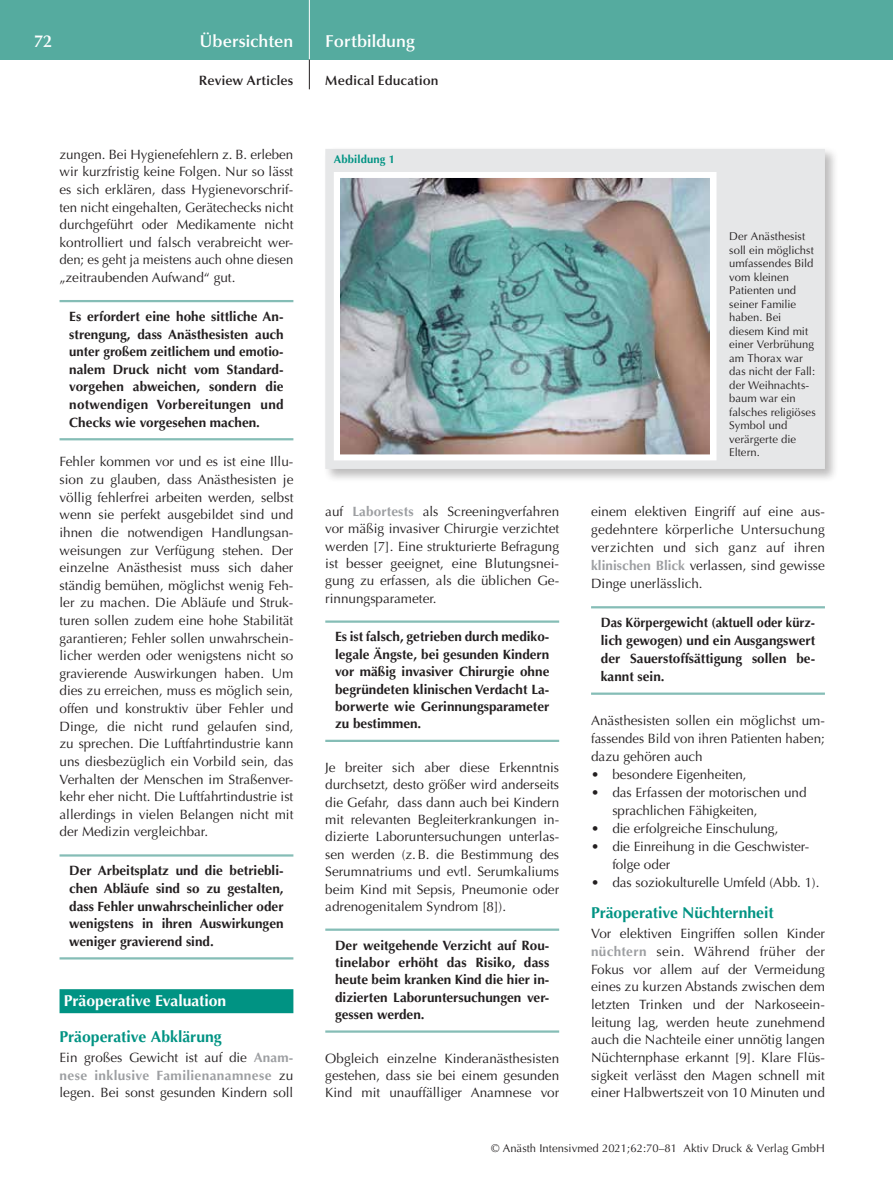
<style>
.page{position:relative;width:893px;height:1191px;background:#fff}
.page>*{position:absolute;margin:0;border:0;box-sizing:border-box;transform-origin:0 0}
.t1{font:600 17.25px "Optima";color:#fff}
.t2{font:700 15.75px "Optima";color:#009383}
.t3{font:700 15.75px "Optima";color:#fff}
.t4{font:13.5px/17.5px "Optima";color:#231f20;text-align:justify}
.t5{font:700 13.5px/17.5px "Optima";color:#231f20;text-align:justify}
.t6{font:700 13.5px/18px "Optima";color:#231f20;text-align:justify;scale:.95 1}
.t7{font:600 13.5px "Optima";letter-spacing:.01em;color:#231f20}
.t8{font:11.25px/13.5px "Optima";letter-spacing:.005em;color:#231f20}
.t9{font:700 11.25px "Optima";letter-spacing:.015em;color:#009383}
.s1{font-weight:700;color:#9d9fa2}
</style>
<div class="page">
<div style="left:0;top:0;width:893px;height:60px;background:#55ab9f"></div>
<hr style="left:309px;top:0;width:1px;height:60px;background:#fff">
<svg style="left:309px;top:60px;width:1px;height:29px"></svg>
<hr style="left:60px;top:300px;width:233px;height:2px;background:#85bdb6">
<hr style="left:60px;top:438px;width:233px;height:2px;background:#85bdb6">
<hr style="left:60px;top:854px;width:233px;height:2px;background:#85bdb6">
<hr style="left:60px;top:957px;width:233px;height:2px;background:#85bdb6">
<div style="left:60px;top:989px;width:233px;height:24px;background:#009383"></div>
<hr style="left:325px;top:620px;width:234px;height:3px;background:#85bdb6">
<hr style="left:325px;top:739px;width:234px;height:3px;background:#85bdb6">
<hr style="left:325px;top:928px;width:234px;height:2px;background:#85bdb6">
<hr style="left:325px;top:1030px;width:234px;height:2px;background:#85bdb6">
<hr style="left:591px;top:606px;width:234px;height:2px;background:#85bdb6">
<hr style="left:591px;top:692px;width:234px;height:3px;background:#85bdb6">
<div style="left:323px;top:147px;width:516px;height:336px;background:#231f20;opacity:.3"></div>
<div style="left:325px;top:149px;width:500px;height:320px;background:#e6e7e8"></div>
<img style="left:341px;top:179px;width:368px;height:274px">
<div style="left:334px;top:172px;width:382px;height:288px;border:6px solid #fff"></div>
<p class="t1" style="left:34px;top:31px;width:20px">72</p>
<p class="t1" style="left:200px;top:31px;width:95px">Übersichten</p>
<p class="t1" style="left:325px;top:31px;width:91px">Fortbildung</p>
<p class="t7" style="left:199px;top:73px;width:96px">Review Articles</p>
<p class="t7" style="left:325px;top:73px;width:115px">Medical Education</p>
<p class="t4" style="left:60px;top:146px;width:235px;text-align:left">zungen. Bei Hygienefehlern z. B. erleben wir kurzfristig keine Folgen. Nur so lässt es sich erklären, dass Hygienevorschrif&shy;ten nicht eingehalten, Gerätechecks nicht durchgeführt oder Medikamente nicht kontrolliert und falsch verabreicht wer-- den; es geht ja meistens auch ohne diesen „zeitraubenden Aufwand“ gut.</p>
<p class="t5" style="left:69px;top:308px;width:216px">Es erfordert eine hohe sittliche An&shy;strengung, dass Anästhesisten auch unter großem zeitlichem und emotio&shy;nalem Druck nicht vom Standard&shy;vorgehen abweichen, sondern die notwendigen Vorbereitungen und Checks wie vorgesehen machen.</p>
<p class="t4" style="left:60px;top:453px;width:235px">Fehler kommen vor und es ist eine Illu&shy;sion zu glauben, dass Anästhesisten je völlig fehlerfrei arbeiten werden, selbst wenn sie perfekt ausgebildet sind und ihnen die notwendigen Handlungsan&shy;weisungen zur Verfügung stehen. Der einzelne Anästhesist muss sich daher ständig bemühen, möglichst wenig Feh&shy;ler zu machen. Die Abläufe und Struk&shy;turen sollen zudem eine hohe Stabilität garantieren; Fehler sollen unwahrschein&shy;licher werden oder wenigstens nicht so gravierende Auswirkungen haben. Um dies zu erreichen, muss es möglich sein, offen und konstruktiv über Fehler und Dinge, die nicht rund gelaufen sind, zu sprechen. Die Luftfahrtindustrie kann uns diesbezüglich ein Vorbild sein, das Verhalten der Menschen im Straßenver&shy;kehr eher nicht. Die Luftfahrtindustrie ist allerdings in vielen Belangen nicht mit der Medizin vergleichbar.</p>
<p class="t5" style="left:69px;top:862px;width:216px">Der Arbeitsplatz und die betriebli&shy;chen Abläufe sind so zu gestalten, dass Fehler unwahrscheinlicher oder wenigstens in ihren Auswirkungen weniger gravierend sind.</p>
<p class="t3" style="left:64px;top:992px;width:164px">Präoperative Evaluation</p>
<p class="t2" style="left:60px;top:1027px;width:164px">Präoperative Abklärung</p>
<p class="t4" style="left:60px;top:1049px;width:235px">Ein großes Gewicht ist auf die <span class="s1">Anam&shy;nese inklusive Familienanamnese</span> zu legen. Bei sonst gesunden Kindern soll</p>
<p class="t9" style="left:334px;top:153px;width:63px">Abbildung 1</p>
<p class="t4" style="left:325px;top:503px;width:235px">auf <span class="s1">Labortests</span> als Screeningverfahren vor mäßig invasiver Chirurgie verzichtet werden [7]. Eine strukturierte Befragung ist besser geeignet, eine Blutungsnei&shy;gung zu erfassen, als die üblichen Ge&shy;rinnungsparameter.</p>
<p class="t5" style="left:335px;top:628px;width:216px">Es ist falsch, getrieben durch mediko&shy;legale Ängste, bei gesunden Kindern vor mäßig invasiver Chirurgie ohne begründeten klinischen Verdacht La&shy;borwerte wie Gerinnungsparameter zu bestimmen.</p>
<p class="t4" style="left:325px;top:759px;width:235px;text-align:left">Je breiter sich aber diese Erkenntnis durchsetzt, desto größer wird anderseits die Gefahr, dass dann auch bei Kindern mit relevanten Begleiterkrankungen in-- dizierte Laboruntersuchungen unterlas&shy;sen werden (z.B. die Bestimmung des Serumnatriums und evtl. Serumkaliums beim Kind mit Sepsis, Pneumonie oder adrenogenitalem Syndrom [8]).</p>
<p class="t5" style="left:335px;top:936px;width:216px">Der weitgehende Verzicht auf Rou&shy;tinelabor erhöht das Risiko, dass heute beim kranken Kind die hier in&shy;dizierten Laboruntersuchungen ver&shy;gessen werden.</p>
<p class="t4" style="left:325px;top:1049px;width:235px">Obgleich einzelne Kinderanästhesisten gestehen, dass sie bei einem gesunden Kind mit unauffälliger Anamnese vor</p>
<p class="t8" style="left:729px;top:230px;width:88px">Der Anästhesist soll ein möglichst umfassendes Bild vom kleinen<br>Patienten und seiner Familie haben. Bei diesem Kind mit einer Verbrühung am Thorax war das nicht der Fall: der Weihnachts&shy;baum war ein falsches religiöses<br>Symbol und verärgerte die<br>Eltern.</p>
<p class="t4" style="left:591px;top:502px;width:235px;line-height:18px">einem elektiven Eingriff auf eine aus&shy;gedehntere körperliche Untersuchung verzichten und sich ganz auf ihren <span class="s1">klinischen Blick</span> verlassen, sind gewisse Dinge unerlässlich.</p>
<p class="t6" style="left:601px;top:614px;width:227px">Das Körpergewicht (aktuell oder kürz&shy;lich gewogen) und ein Ausgangswert der Sauerstoffsättigung sollen be&shy;kannt sein.</p>
<p class="t4" style="left:591px;top:712px;width:235px;line-height:18px;text-align:left">Anästhesisten sollen ein möglichst um-- fassendes Bild von ihren Patienten haben; dazu gehören auch</p>
<p class="t4" style="left:591px;top:766px;width:157px">• besondere Eigenheiten,</p>
<p class="t4" style="left:612px;top:784px;width:196px;line-height:18px;text-indent:-21px">• das Erfassen der motorischen und sprachlichen Fähigkeiten,</p>
<p class="t4" style="left:591px;top:820px;width:189px">• die erfolgreiche Einschulung,</p>
<p class="t4" style="left:612px;top:838px;width:198px;line-height:18px;text-indent:-21px">• die Einreihung in die Geschwister&shy;folge oder</p>
<p class="t4" style="left:591px;top:874px;width:230px">• das soziokulturelle Umfeld (Abb. 1).</p>
<p class="t2" style="left:591px;top:903px;width:184px">Präoperative Nüchternheit</p>
<p class="t4" style="left:591px;top:925px;width:235px">Vor elektiven Eingriffen sollen Kinder <span class="s1">nüchtern</span> sein. Während früher der Fokus vor allem auf der Vermeidung eines zu kurzen Abstands zwischen dem letzten Trinken und der Narkoseein&shy;leitung lag, werden heute zunehmend auch die Nachteile einer unnötig langen Nüchternphase erkannt [9]. Klare Flüs&shy;sigkeit verlässt den Magen schnell mit einer Halbwertszeit von 10 Minuten und</p>
<p class="t8" style="left:491px;top:1142px;width:335px">© Anästh Intensivmed 2021;62:70–81 Aktiv Druck &amp; Verlag GmbH</p>
</div>
